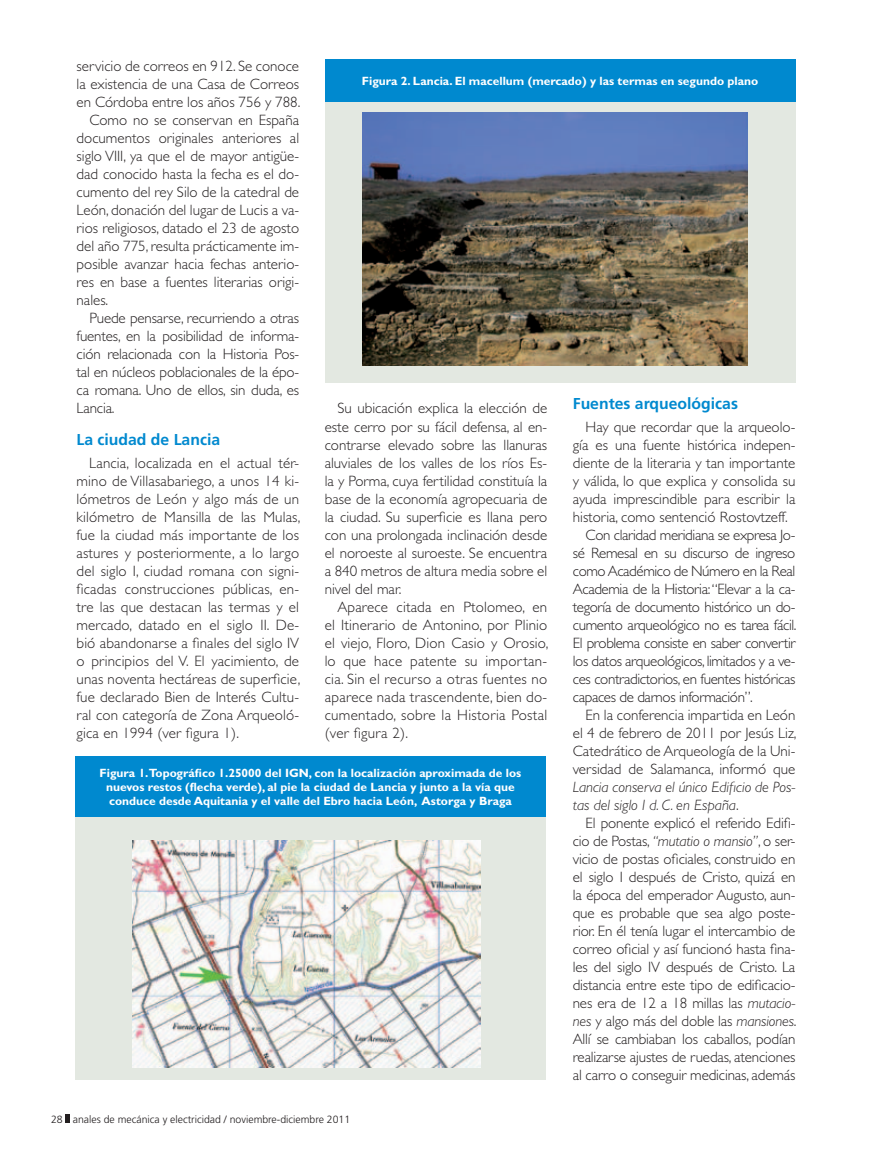
<style>
.page{position:relative;width:872px;height:1149px;background:#fff}
.page>*{position:absolute;margin:0;border:0;box-sizing:border-box;transform-origin:0 0}
.t1{font:700 15.75px "Frutiger LT Std";color:#0089cf}
.t2{font:300 15px/18px "Gill Sans Std";color:#231f20;text-align:justify}
.t3{font:300 15px "Gill Sans Std";letter-spacing:-.025em;color:#231f20}
.t4{font:italic 300 15px/18px "Gill Sans Std";color:#231f20}
.t5{font:700 12px/14.4px "Gill Sans Std";color:#fff;text-align:center}
.t6{font:300 10.5px "Frutiger LT Std";color:#231f20}
.s1{font-style:normal}
.s2{font-style:italic}
</style>
<div class="page">
<svg style="left:66px;top:1114px;width:4px;height:8px"></svg>
<div style="left:75px;top:755px;width:471px;height:64px;background:#0089cf"></div>
<div style="left:325px;top:59px;width:470px;height:43px;background:#0089cf"></div>
<div style="left:75px;top:817px;width:471px;height:262px;background:#e3e8e1"></div>
<div style="left:325px;top:102px;width:470px;height:281px;background:#e3e8e1"></div>
<img style="left:132px;top:840px;width:349px;height:227px">
<img style="left:363px;top:113px;width:384px;height:252px">
<p class="t2" style="left:77px;top:57px;width:224px">servicio de correos en 912. Se conoce</p>
<p class="t2" style="left:77px;top:75px;width:224px">la existencia de una Casa de Correos</p>
<p class="t2" style="left:77px;top:93px;width:225px">en Córdoba entre los años 756 y 788.</p>
<p class="t2" style="left:89px;top:111px;width:211px">Como no se conservan en España</p>
<p class="t2" style="left:77px;top:129px;width:224px">documentos originales anteriores al</p>
<p class="t2" style="left:77px;top:147px;width:224px">siglo VIII, ya que el de mayor antigüe-</p>
<p class="t2" style="left:77px;top:165px;width:224px">dad conocido hasta la fecha es el do-</p>
<p class="t2" style="left:77px;top:183px;width:224px">cumento del rey Silo de la catedral de</p>
<p class="t2" style="left:77px;top:201px;width:224px">León, donación del lugar de Lucis a va-</p>
<p class="t2" style="left:77px;top:219px;width:224px">rios religiosos, datado el 23 de agosto</p>
<p class="t2" style="left:77px;top:237px;width:224px">del año 775, resulta prácticamente im-</p>
<p class="t2" style="left:77px;top:255px;width:224px">posible avanzar hacia fechas anterio-</p>
<p class="t2" style="left:77px;top:273px;width:224px">res en base a fuentes literarias origi-</p>
<p class="t2" style="left:77px;top:291px;width:33px">nales.</p>
<p class="t2" style="left:89px;top:309px;width:211px">Puede pensarse, recurriendo a otras</p>
<p class="t2" style="left:77px;top:327px;width:224px">fuentes, en la posibilidad de informa-</p>
<p class="t2" style="left:77px;top:345px;width:224px">ción relacionada con la Historia Pos-</p>
<p class="t2" style="left:77px;top:363px;width:224px">tal en núcleos poblacionales de la épo-</p>
<p class="t2" style="left:77px;top:381px;width:224px">ca romana. Uno de ellos, sin duda, es</p>
<p class="t2" style="left:77px;top:399px;width:40px">Lancia.</p>
<p class="t1" style="left:77px;top:430px;width:145px">La ciudad de Lancia</p>
<p class="t2" style="left:77px;top:453px;width:225px;text-indent:13px">Lancia, localizada en el actual tér&shy;mino de Villasabariego, a unos 14 ki&shy;lómetros de León y algo más de un kilómetro de Mansilla de las M ulas, fue la ciudad más importante de los astures y posteriormente, a lo largo del siglo I, ciudad romana con signi&shy;ficadas construcciones públicas, en&shy;tre las que destacan las termas y el mercado, datado en el siglo II. De&shy;bió abandonarse a finales del siglo IV o principios del V. El yacimiento, de unas noventa hectáreas de superficie, fue declarado Bien de Interés Cultu&shy;ral con categoría de Zona Arqueoló&shy;gica en 1994 (ver figura 1).</p>
<p class="t5" style="left:362px;top:73px;width:398px">Figura 2. Lancia. El macellum (mercado) y las termas en segundo plano</p>
<p class="t1" style="left:573px;top:394px;width:167px">Fuentes arqueológicas</p>
<p class="t2" style="left:585px;top:417px;width:211px">Hay que recordar que la arqueolo-</p>
<p class="t2" style="left:573px;top:435px;width:224px">gía es una fuente histórica indepen-</p>
<p class="t2" style="left:573px;top:453px;width:224px">diente de la literaria y tan importante</p>
<p class="t2" style="left:573px;top:471px;width:224px">y válida, lo que explica y consolida su</p>
<p class="t2" style="left:573px;top:489px;width:224px">ayuda imprescindible para escribir la</p>
<p class="t2" style="left:573px;top:507px;width:216px">historia, como sentenció Rostovtzeff.</p>
<p class="t3" style="left:585px;top:526px;width:211px">Con claridad meridiana se expresa Jo-</p>
<p class="t3" style="left:573px;top:544px;width:224px">sé Remesal en su discurso de ingreso</p>
<p class="t3" style="left:573px;top:562px;width:224px">como Académico de Número en la Real</p>
<p class="t3" style="left:573px;top:580px;width:224px">Academia de la Historia: “Elevar a la ca-</p>
<p class="t3" style="left:573px;top:598px;width:224px">tegoría de documento histórico un do-</p>
<p class="t3" style="left:573px;top:616px;width:225px">cumento arqueológico no es tarea fácil.</p>
<p class="t3" style="left:573px;top:634px;width:224px">El problema consiste en saber convertir</p>
<p class="t3" style="left:573px;top:652px;width:224px">los datos arqueológicos, limitados y a ve-</p>
<p class="t3" style="left:573px;top:670px;width:224px">ces contradictorios, en fuentes históricas</p>
<p class="t3" style="left:573px;top:688px;width:182px">capaces de darnos información”.</p>
<p class="t2" style="left:585px;top:705px;width:211px">En la conferencia impartida en León</p>
<p class="t2" style="left:573px;top:723px;width:225px">el 4 de febrero de 2011 por Jesús Liz,</p>
<p class="t2" style="left:573px;top:741px;width:224px">Catedrático de Arqueología de la Uni-</p>
<p class="t2" style="left:573px;top:759px;width:224px">versidad de Salamanca, informó que</p>
<p class="t4" style="left:573px;top:777px;width:224px">Lancia conserva el único Edificio de Pos&shy;tas del siglo I d. C. en España<span class="s1">.</span></p>
<p class="t2" style="left:573px;top:813px;width:225px;text-indent:13px">El ponente explicó el referido Edifi&shy;cio de Postas, <span class="s2">“mutatio o mansio”</span>, o ser&shy;vicio de postas oficiales, construido en el siglo I después de Cristo, quizá en la época del emperador Augusto, aun&shy;que es probable que sea algo poste&shy;rior. En él tenía lugar el intercambio de correo oficial y así funcionó hasta fina&shy;les del siglo IV después de Cristo. La distancia entre este tipo de edificacio&shy;nes era de 12 a 18 millas las <span class="s2">mutacio&shy;nes</span> y algo más del doble las <span class="s2">mansiones</span>.<br>Allí se cambiaban los caballos, podían realizarse ajustes de ruedas, atenciones al carro o conseguir medicinas, además</p>
<p class="t2" style="left:325px;top:399px;width:224px;text-indent:13px">Su ubicación explica la elección de este cerro por su fácil defensa, al en&shy;contrarse elevado sobre las llanuras aluviales de los valles de los ríos Es&shy;la y Porma, cuya fertilidad constituía la base de la economía agropecuaria de la ciudad. Su superficie es llana pero con una prolongada inclinación desde el noroeste al suroeste. Se encuentra a 840 metros de altura media sobre el nivel del mar.</p>
<p class="t2" style="left:325px;top:597px;width:225px;text-indent:13px">Aparece citada en Ptolomeo, en el Itinerario de Antonino, por Plinio el viejo, Floro, Dion Casio y Orosio, lo que hace patente su importan&shy;cia. Sin el recurso a otras fuentes no aparece nada trascendente, bien do&shy;cumentado, sobre la Historia Postal (ver figura 2).</p>
<p class="t5" style="left:100px;top:765px;width:423px">Figura 1.Topográfico 1.25000 del IGN, con la localización aproximada de los nuevos restos (flecha verde), al pie la ciudad de Lancia y junto a la vía que conduce desde Aquitania y el valle del Ebro hacia León, Astorga y Braga</p>
<p class="t6" style="left:51px;top:1112px;width:301px">28 anales de mecánica y electricidad / noviembre-diciembre 2011</p>
</div>
